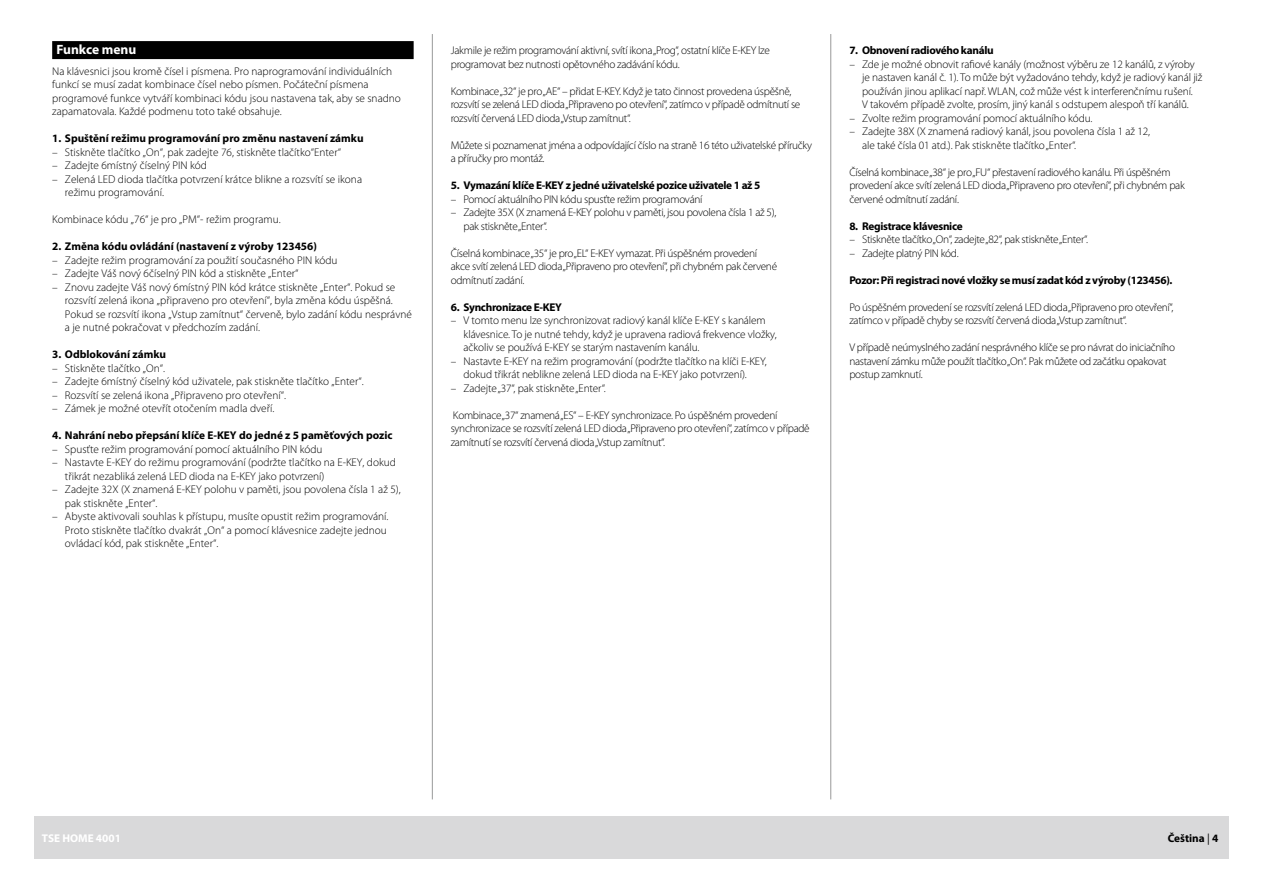
<style>
.page{position:relative;width:1263px;height:893px;background:#fff}
.page>*{position:absolute;margin:0;border:0;box-sizing:border-box;transform-origin:0 0}
.t1{font:700 13.5px "Myriad Pro";color:#fff}
.t2{font:300 11.25px/13.5px "Myriad Pro";letter-spacing:-.01em;color:#000}
.t3{font:300 11.25px/13.5px "Myriad Pro";letter-spacing:-.03em;color:#000}
.t4{font:700 11.25px "Myriad Pro";letter-spacing:-.015em;color:#000}
.t5{font:700 11.25px "Myriad Pro";color:#fff}
.s1{font-weight:400}
</style>
<div class="page">
<hr style="left:432px;top:34px;width:1px;height:765px;background:#989999">
<hr style="left:830px;top:34px;width:1px;height:765px;background:#989999">
<div style="left:34px;top:816px;width:1195px;height:43px;background:#d9d9da"></div>
<div style="left:52px;top:41px;width:362px;height:18px;background:#000"></div>
<p class="t1" style="left:56px;top:41px;width:81px">Funkce menu</p>
<p class="t2" style="left:52px;top:64px;width:350px">Na klávesnici jsou kromě čísel i písmena. Pro naprogramování individuálních funkcí se musí zadat kombinace čísel nebo písmen. Počáteční písmena programové funkce vytváří kombinaci kódu jsou nastavena tak, aby se snadno zapamatovala. Každé podmenu toto také obsahuje.</p>
<p class="t4" style="left:52px;top:131px;width:313px">1. Spuštění režimu programování pro změnu nastavení zámku</p>
<p class="t2" style="left:52px;top:145px;width:290px">– Stiskněte tlačítko „On“, pak zadejte 76, stiskněte tlačítko“Enter“</p>
<p class="t2" style="left:52px;top:158px;width:156px">– Zadejte 6místný číselný PIN kód</p>
<p class="t2" style="left:65px;top:172px;width:299px;text-indent:-13px">– Zelená LED dioda tlačítka potvrzení krátce blikne a rozsvítí se ikona režimu programování.</p>
<p class="t2" style="left:52px;top:212px;width:230px">Kombinace kódu „76“ je pro „PM“- režim programu.</p>
<p class="t4" style="left:52px;top:239px;width:266px">2. Změna kódu ovládání (nastavení z výroby 123456)</p>
<p class="t2" style="left:52px;top:253px;width:287px">– Zadejte režim programování za použití současného PIN kódu</p>
<p class="t2" style="left:52px;top:266px;width:248px">– Zadejte Váš nový 6číselný PIN kód a stiskněte „Enter“</p>
<p class="t2" style="left:65px;top:280px;width:348px;text-indent:-13px">– Znovu zadejte Váš nový 6místný PIN kód krátce stiskněte „Enter“. Pokud se rozsvítí zelená ikona „připraveno pro otevření“, byla změna kódu úspěšná.<br>Pokud se rozsvítí ikona „Vstup zamítnut“ červeně, bylo zadání kódu nesprávné a je nutné pokračovat v předchozím zadání.</p>
<p class="t4" style="left:52px;top:347px;width:115px">3. Odblokování zámku</p>
<p class="t2" style="left:52px;top:361px;width:114px">– Stiskněte tlačítko „On“.</p>
<p class="t2" style="left:52px;top:374px;width:313px">– Zadejte 6místný číselný kód uživatele, pak stiskněte tlačítko „Enter“.</p>
<p class="t2" style="left:52px;top:388px;width:235px">– Rozsvítí se zelená ikona „Připraveno pro otevření“.</p>
<p class="t2" style="left:52px;top:401px;width:224px">– Zámek je možné otevřít otočením madla dveří.</p>
<p class="t4" style="left:52px;top:428px;width:342px">4. Nahrání nebo přepsání klíče E-KEY do jedné z 5 paměťových pozic</p>
<p class="t2" style="left:52px;top:442px;width:272px">– Spusťte režim programování pomocí aktuálního PIN kódu</p>
<p class="t2" style="left:65px;top:455px;width:332px;text-indent:-13px">– Nastavte E-KEY do režimu programování (podržte tlačítko na E-KEY, dokud třikrát nezabliká zelená LED dioda na E-KEY jako potvrzení)</p>
<p class="t2" style="left:65px;top:482px;width:337px;text-indent:-13px">– Zadejte 32X (X znamená E-KEY polohu v paměti, jsou povolena čísla 1 až 5), pak stiskněte „Enter“.</p>
<p class="t2" style="left:65px;top:509px;width:325px;text-indent:-13px">– Abyste aktivovali souhlas k přístupu, musíte opustit režim programování.<br>Proto stiskněte tlačítko dvakrát „On“ a pomocí klávesnice zadejte jednou ovládací kód, pak stiskněte „Enter“.</p>
<p class="t3" style="left:451px;top:44px;width:321px">Jakmile je režim programování aktivní, svítí ikona „Prog“, ostatní klíče E-KEY lze programovat bez nutnosti opětovného zadávání kódu.</p>
<p class="t3" style="left:451px;top:84px;width:351px">Kombinace „32“ je pro „AE“ – přidat E-KEY. Když je tato činnost provedena úspěšně, rozsvítí se zelená LED dioda „Připraveno po otevření“, zatímco v případě odmítnutí se rozsvítí červená LED dioda „Vstup zamítnut“.</p>
<p class="t3" style="left:451px;top:138px;width:363px">Můžete si poznamenat jména a odpovídající číslo na straně 16 této uživatelské příručky a příručky pro montáž.</p>
<p class="t4" style="left:451px;top:178px;width:311px">5. Vymazání klíče E-KEY z jedné uživatelské pozice uživatele 1 až 5</p>
<p class="t3" style="left:451px;top:192px;width:253px">– Pomocí aktuálního PIN kódu spusťte režim programování</p>
<p class="t3" style="left:463px;top:206px;width:314px;text-indent:-13px">– Zadejte 35X (X znamená E-KEY polohu v paměti, jsou povolena čísla 1 až 5), pak stiskněte „Enter“.</p>
<p class="t3" style="left:451px;top:246px;width:328px">Číselná kombinace „35“ je pro „EL“ E-KEY vymazat. Při úspěšném provedení akce svítí zelená LED dioda „Připraveno pro otevření“, při chybném pak červené odmítnutí zadání.</p>
<p class="t4" style="left:451px;top:300px;width:113px">6. Synchronizace E-KEY</p>
<p class="t2" style="left:463px;top:314px;width:315px;text-indent:-13px">– V tomto menu lze synchronizovat radiový kanál klíče E-KEY s kanálem klávesnice. To je nutné tehdy, když je upravena radiová frekvence vložky, ačkoliv se používá E-KEY se starým nastavením kanálu.</p>
<p class="t2" style="left:463px;top:354px;width:305px;text-indent:-13px">– Nastavte E-KEY na režim programování (podržte tlačítko na klíči E-KEY, dokud třikrát neblikne zelená LED dioda na E-KEY jako potvrzení).</p>
<p class="t2" style="left:451px;top:381px;width:156px">– Zadejte „37“, pak stiskněte „Enter“.</p>
<p class="t3" style="left:451px;top:408px;width:360px">Kombinace „37“ znamená „ES“ – E-KEY synchronizace. Po úspěšném provedení synchronizace se rozsvítí zelená LED dioda „Připraveno pro otevření“, zatímco v případě zamítnutí se rozsvítí červená dioda „Vstup zamítnut“.</p>
<p class="t4" style="left:849px;top:43px;width:146px">7. Obnovení radiového kanálu</p>
<p class="t2" style="left:862px;top:57px;width:342px;text-indent:-13px">– Zde je možné obnovit rafiové kanály (možnost výběru ze 12 kanálů, z výroby je nastaven kanál č. 1). To může být vyžadováno tehdy, když je radiový kanál již používán jinou aplikací např. WLAN, což může vést k interferenčnímu rušení.<br>V takovém případě zvolte, prosím, jiný kanál s odstupem alespoň tří kanálů.</p>
<p class="t2" style="left:849px;top:111px;width:245px">– Zvolte režim programování pomocí aktuálního kódu.</p>
<p class="t2" style="left:862px;top:125px;width:289px;text-indent:-13px">– Zadejte 38X (X znamená radiový kanál, jsou povolena čísla 1 až 12, ale také čísla 01 atd.). Pak stiskněte tlačítko „Enter“.</p>
<p class="t3" style="left:849px;top:165px;width:337px">Číselná kombinace „38“ je pro „FU“ přestavení radiového kanálu. Při úspěšném provedení akce svítí zelená LED dioda „Připraveno pro otevření“, při chybném pak červené odmítnutí zadání.</p>
<p class="t4" style="left:849px;top:219px;width:115px">8. Registrace klávesnice</p>
<p class="t3" style="left:849px;top:233px;width:240px">– Stiskněte tlačítko „On“, zadejte „82“, pak stiskněte „Enter“.</p>
<p class="t3" style="left:849px;top:246px;width:111px">– Zadejte platný PIN kód.</p>
<p class="t4" style="left:849px;top:273px;width:325px">Pozor: Při registraci nové vložky se musí zadat kód z výroby (123456).</p>
<p class="t3" style="left:849px;top:300px;width:325px">Po úspěšném provedení se rozsvítí zelená LED dioda „Připraveno pro otevření“, zatímco v případě chyby se rozsvítí červená dioda „Vstup zamítnut“.</p>
<p class="t3" style="left:849px;top:341px;width:327px">V případě neúmyslného zadání nesprávného klíče se pro návrat do iniciačního nastavení zámku může použít tlačítko „On“. Pak můžete od začátku opakovat postup zamknutí.</p>
<p class="t5" style="left:42px;top:831px;width:81px">TSE HOME 4001</p>
<p class="t4" style="left:1168px;top:831px;width:52px">Čeština <span class="s1">|</span> 4</p>
</div>
